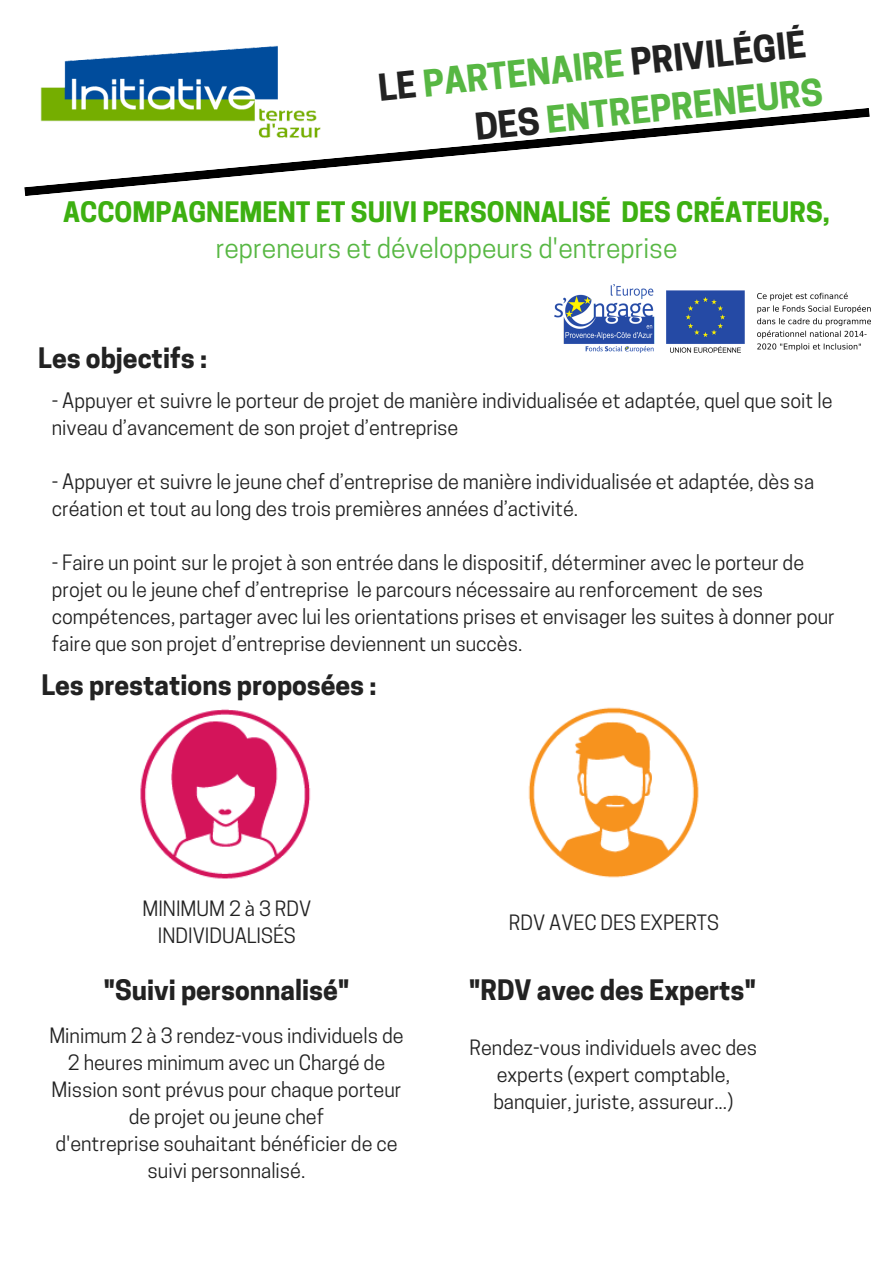
<style>
.page{position:relative;width:893px;height:1263px;background:#fff}
.page>*{position:absolute;margin:0;border:0;box-sizing:border-box;transform-origin:0 0}
.t1{font:700 34.8px/48.3px "Cooper Hewitt";color:#57b743}
.t2{font:700 26.55px "Cooper Hewitt";color:#222}
.t3{font:700 26.55px "Cooper Hewitt";color:#3db011}
.t4{font:26.55px "Cooper Hewitt";color:#57b743}
.t5{font:19.8px/27px "Cooper Hewitt";color:#222}
.s1{color:#222}
</style>
<div class="page">
<img style="left:40px;top:45px;width:238px;height:63px">
<svg style="left:24px;top:108px;width:846px;height:88px"></svg>
<img style="left:528px;top:707px;width:171px;height:171px">
<img style="left:140px;top:709px;width:171px;height:170px">
<img style="left:554px;top:285px;width:316px;height:67px">
<h1 class="t1" style="left:468px;top:60px;width:351px;text-indent:-92px;rotate:-6deg"><span class="s1">LE</span> PARTENAIRE <span class="s1">PRIVILÉGIÉ<br>DES</span> ENTREPRENEURS</h1>
<h2 class="t3" style="left:63px;top:202px;width:768px">ACCOMPAGNEMENT ET SUIVI PERSONNALISÉ DES CRÉATEURS,</h2>
<h2 class="t4" style="left:216px;top:238px;width:463px">repreneurs et développeurs d'entreprise</h2>
<h2 class="t2" style="left:38px;top:348px;width:171px">Les objectifs :</h2>
<p class="t5" style="left:52px;top:389px;width:782px">- Appuyer et suivre le porteur de projet de manière individualisée et adaptée, quel que soit le niveau d’avancement de son projet d’entreprise</p>
<p class="t5" style="left:52px;top:471px;width:764px">- Appuyer et suivre le jeune chef d’entreprise de manière individualisée et adaptée, dès sa création et tout au long des trois premières années d’activité.</p>
<p class="t5" style="left:52px;top:552px;width:785px">- Faire un point sur le projet à son entrée dans le dispositif, déterminer avec le porteur de projet ou le jeune chef d’entreprise le parcours nécessaire au renforcement de ses compétences, partager avec lui les orientations prises et envisager les suites à donner pour faire que son projet d’entreprise deviennent un succès.</p>
<h2 class="t2" style="left:41px;top:675px;width:337px">Les prestations proposées :</h2>
<p class="t5" style="left:143px;top:897px;width:170px;text-align:center">MINIMUM 2 à 3 RDV<br>INDIVIDUALISÉS</p>
<p class="t5" style="left:509px;top:912px;width:212px">RDV AVEC DES EXPERTS</p>
<h2 class="t2" style="left:103px;top:980px;width:248px">"Suivi personnalisé"</h2>
<h2 class="t2" style="left:469px;top:980px;width:289px">"RDV avec des Experts"</h2>
<p class="t5" style="left:49px;top:1024px;width:356px;text-align:center">Minimum 2 à 3 rendez-vous individuels de 2 heures minimum avec un Chargé de Mission sont prévus pour chaque porteur de projet ou jeune chef<br>d'entreprise souhaitant bénéficier de ce suivi personnalisé.</p>
<p class="t5" style="left:470px;top:1037px;width:289px;text-align:center">Rendez-vous individuels avec des experts (expert comptable, banquier, juriste, assureur...)</p>
</div>
